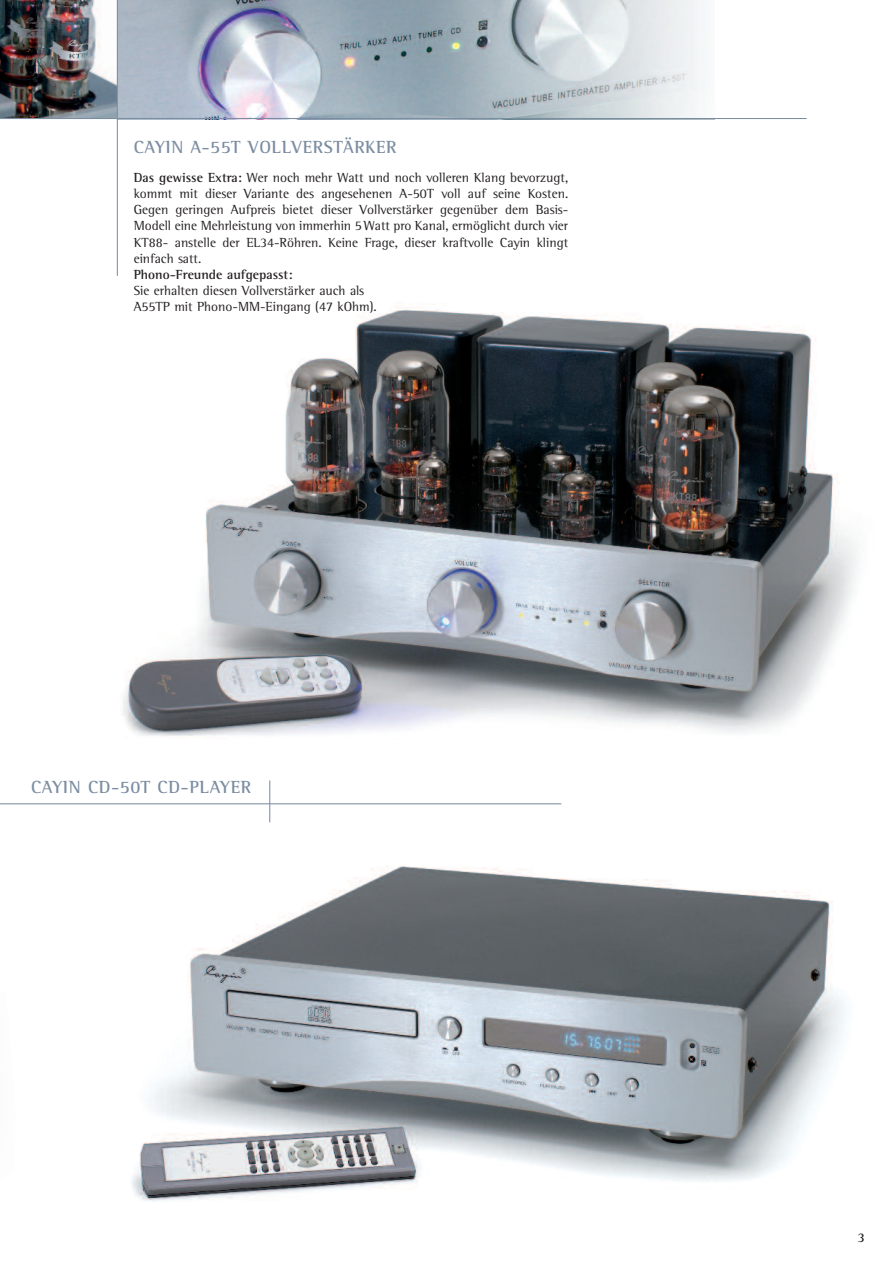
<style>
.page{position:relative;width:893px;height:1263px;background:#fff}
.page>*{position:absolute;margin:0;border:0;box-sizing:border-box;transform-origin:0 0}
.t1{font:700 18px "Rotis Semi Serif";letter-spacing:.03em;color:#7c8da1}
.t2{font:13.5px/16.2px "Rotis Semi Serif";color:#231f20;text-align:justify}
.t3{font:700 13.5px "Rotis Semi Serif";color:#231f20}
.s1{font-weight:700}
</style>
<div class="page">
<hr style="left:0;top:803px;width:561px;height:1px;background:#7c8da1">
<img style="left:116px;top:220px;width:742px;height:516px">
<img style="left:0;top:0;width:117px;height:118px">
<svg style="left:118px;top:0;width:307px;height:118px;background:#a8b3c2"></svg>
<img style="left:425px;top:0;width:280px;height:118px">
<img style="left:131px;top:820px;width:715px;height:381px">
<hr style="left:269px;top:780px;width:1px;height:42px;background:#7c8da1">
<hr style="left:117px;top:0;width:1px;height:276px;background:#7c8da1">
<hr style="left:0;top:118px;width:807px;height:1px;background:#7c8da1">
<h1 class="t1" style="left:134px;top:140px;width:264px">CAYIN A-55T VOLLVERSTÄRKER</h1>
<p class="t2" style="left:134px;top:171px;width:436px"><span class="s1">Das gewisse Extra:</span> Wer noch mehr Watt und noch volleren Klang bevorzugt, kommt mit dieser Variante des angesehenen A-50T voll auf seine Kosten.<br>Gegen geringen Aufpreis bietet dieser Vollverstärker gegenüber dem Basis-Modell eine Mehrleistung von immerhin 5 Watt pro Kanal, ermöglicht durch vier KT88- anstelle der EL34-Röhren. Keine Frage, dieser kraftvolle Cayin klingt einfach satt.</p>
<p class="t3" style="left:134px;top:270px;width:160px">Phono-Freunde aufgepasst:</p>
<p class="t2" style="left:134px;top:284px;width:245px">Sie erhalten diesen Vollverstärker auch als<br>A55TP mit Phono-MM-Eingang (47 kOhm).</p>
<h1 class="t1" style="left:31px;top:781px;width:222px">CAYIN CD-50T CD-PLAYER</h1>
<p class="t3" style="left:857px;top:1233px;width:9px">3</p>
</div>
